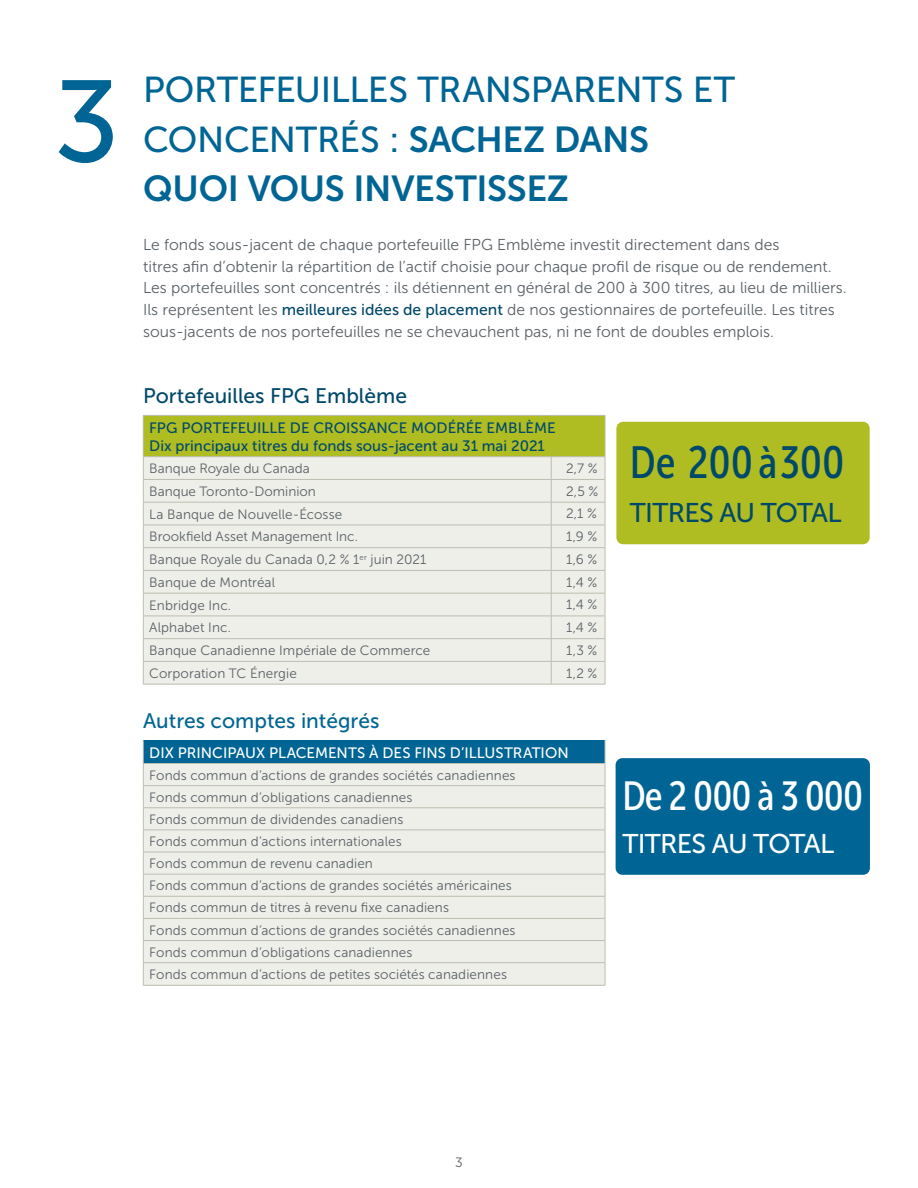
<style>
.page{position:relative;width:918px;height:1188px;background:#fff}
.page>*{position:absolute;margin:0;border:0;box-sizing:border-box;transform-origin:0 0}
.large_number{font:115.5px "Museo Sans 500";color:#006594}
.t1{font:45px "Museo Sans Cond 500";color:#00496a}
.t2{font:40.5px "Museo Sans Cond 500";letter-spacing:-.025em;color:#fff}
.Heading_1{font:36px/49.5px "Museo Sans 500";letter-spacing:-.01em;color:#006594}
.t3{font:27px "Museo Sans 500";letter-spacing:-.025em;color:#00496a}
.t4{font:27px "Museo Sans 500";letter-spacing:-.025em;color:#fff}
.ELI_Heading_4_-_14_pt{font:21px "Museo Sans 500";color:#00496a}
.ELI_Heading_4_-_14_pt-2{font:21px "Museo Sans 500";color:#006594}
.Heading_1-2{font:15.75px/21.8px "Museo Sans 300";color:#5a6166}
.table_heading{font:15px/18px "Museo Sans 500";color:#00496a}
.table_heading-2{font:15px "Museo Sans 500";color:#fff}
.ELI_Table_Text{font:13.5px "Museo Sans 300";letter-spacing:.005em;color:#5a6166}
.Questions{font:13.5px "Museo Sans 300";letter-spacing:.01em;color:#5a6166}
.s1{font-family:"Museo Sans 700"}
.s2{font-family:"Museo Sans 500";color:#00496a}
</style>
<div class="page">
<div style="left:143px;top:415px;width:462px;height:42px;background:#afbc22"></div>
<div style="left:144px;top:457px;width:461px;height:227px;background:#efefea"></div>
<hr style="left:605px;top:416px;width:1px;height:41px;background:#bdbdb0">
<hr style="left:143px;top:415px;width:408px;height:1px;background:#bdbdb0">
<hr style="left:143px;top:416px;width:1px;height:41px;background:#bdbdb0">
<hr style="left:551px;top:415px;width:54px;height:1px;background:#bdbdb0">
<hr style="left:143px;top:456px;width:408px;height:1px;background:#bdbdb0">
<hr style="left:551px;top:456px;width:54px;height:1px;background:#bdbdb0">
<hr style="left:143px;top:479px;width:408px;height:1px;background:#bdbdb0">
<hr style="left:551px;top:479px;width:54px;height:1px;background:#bdbdb0">
<hr style="left:143px;top:502px;width:408px;height:1px;background:#bdbdb0">
<hr style="left:551px;top:502px;width:54px;height:1px;background:#bdbdb0">
<hr style="left:143px;top:525px;width:408px;height:1px;background:#bdbdb0">
<hr style="left:551px;top:525px;width:54px;height:1px;background:#bdbdb0">
<hr style="left:143px;top:547px;width:408px;height:1px;background:#bdbdb0">
<hr style="left:551px;top:547px;width:54px;height:1px;background:#bdbdb0">
<hr style="left:143px;top:570px;width:408px;height:1px;background:#bdbdb0">
<hr style="left:551px;top:570px;width:54px;height:1px;background:#bdbdb0">
<hr style="left:143px;top:593px;width:408px;height:1px;background:#bdbdb0">
<hr style="left:551px;top:593px;width:54px;height:1px;background:#bdbdb0">
<hr style="left:143px;top:616px;width:408px;height:1px;background:#bdbdb0">
<hr style="left:551px;top:616px;width:54px;height:1px;background:#bdbdb0">
<hr style="left:143px;top:638px;width:408px;height:1px;background:#bdbdb0">
<hr style="left:551px;top:638px;width:54px;height:1px;background:#bdbdb0">
<hr style="left:143px;top:661px;width:408px;height:1px;background:#bdbdb0">
<svg style="left:143px;top:457px;width:1px;height:227px"></svg>
<hr style="left:551px;top:661px;width:54px;height:1px;background:#bdbdb0">
<svg style="left:551px;top:457px;width:1px;height:227px"></svg>
<svg style="left:605px;top:457px;width:1px;height:227px"></svg>
<hr style="left:143px;top:684px;width:408px;height:1px;background:#bdbdb0">
<hr style="left:551px;top:684px;width:54px;height:1px;background:#bdbdb0">
<div style="left:143px;top:740px;width:462px;height:24px;background:#006594"></div>
<div style="left:144px;top:764px;width:461px;height:221px;background:#efefea"></div>
<hr style="left:143px;top:763px;width:462px;height:1px;background:#bdbdb0">
<hr style="left:143px;top:785px;width:462px;height:1px;background:#bdbdb0">
<hr style="left:143px;top:808px;width:462px;height:1px;background:#bdbdb0">
<hr style="left:143px;top:830px;width:462px;height:1px;background:#bdbdb0">
<hr style="left:143px;top:852px;width:462px;height:1px;background:#bdbdb0">
<hr style="left:143px;top:874px;width:462px;height:1px;background:#bdbdb0">
<hr style="left:143px;top:896px;width:462px;height:1px;background:#bdbdb0">
<hr style="left:143px;top:918px;width:462px;height:1px;background:#bdbdb0">
<hr style="left:143px;top:940px;width:462px;height:1px;background:#bdbdb0">
<hr style="left:143px;top:962px;width:462px;height:1px;background:#bdbdb0">
<hr style="left:143px;top:985px;width:462px;height:1px;background:#bdbdb0">
<svg style="left:143px;top:740px;width:1px;height:245px"></svg>
<svg style="left:605px;top:740px;width:1px;height:245px"></svg>
<div style="left:616px;top:422px;width:254px;height:122px;background:#afbc22;border-radius:7px"></div>
<div style="left:616px;top:758px;width:254px;height:117px;background:#006594;border-radius:7px"></div>
<h1 class="large_number" style="left:54px;top:59px;width:67px">3</h1>
<h1 class="Heading_1" style="left:143px;top:65px;width:593px">PORTEFEUILLES TRANSPARENTS ET<br>CONCENTRÉS : <span class="s1">SACHEZ DANS<br>QUOI VOUS INVESTISSEZ</span></h1>
<h1 class="Heading_1-2" style="left:143px;top:234px;width:705px">Le fonds sous-jacent de chaque portefeuille FPG Emblème investit directement dans des<br>titres afin d’obtenir la répartition de l’actif choisie pour chaque profil de risque ou de rendement.<br>Les portefeuilles sont concentrés : ils détiennent en général de 200 à 300 titres, au lieu de milliers.<br>Ils représentent les <span class="s2">meilleures idées de placement</span> de nos gestionnaires de portefeuille. Les titres sous‑jacents de nos portefeuilles ne se chevauchent pas, ni ne font de doubles emplois.</h1>
<h2 class="ELI_Heading_4_-_14_pt" style="left:143px;top:384px;width:265px">Portefeuilles FPG Emblème</h2>
<h1 class="table_heading" style="left:149px;top:419px;width:408px">FPG PORTEFEUILLE DE CROISSANCE MODÉRÉE EMBLÈME<br>Dix principaux titres du fonds sous-jacent au 31 mai 2021</h1>
<p class="ELI_Table_Text" style="left:149px;top:461px;width:162px">Banque Royale du Canada</p>
<p class="Questions" style="left:566px;top:461px;width:33px">2,7 %</p>
<p class="ELI_Table_Text" style="left:149px;top:484px;width:168px">Banque Toronto-Dominion</p>
<p class="Questions" style="left:566px;top:484px;width:34px">2,5 %</p>
<p class="ELI_Table_Text" style="left:149px;top:507px;width:194px">La Banque de Nouvelle-Écosse</p>
<p class="Questions" style="left:566px;top:506px;width:32px">2,1 %</p>
<p class="ELI_Table_Text" style="left:149px;top:529px;width:210px">Brookfield Asset Management Inc.</p>
<p class="Questions" style="left:566px;top:529px;width:33px">1,9 %</p>
<p class="Questions" style="left:149px;top:552px;width:279px">Banque Royale du Canada 0,2 % 1<sup>er</sup> juin 2021</p>
<p class="Questions" style="left:566px;top:552px;width:33px">1,6 %</p>
<p class="Questions" style="left:149px;top:575px;width:127px">Banque de Montréal</p>
<p class="Questions" style="left:566px;top:575px;width:33px">1,4 %</p>
<p class="ELI_Table_Text" style="left:149px;top:598px;width:83px">Enbridge Inc.</p>
<p class="Questions" style="left:566px;top:597px;width:33px">1,4 %</p>
<p class="Questions" style="left:149px;top:620px;width:83px">Alphabet Inc.</p>
<p class="Questions" style="left:566px;top:620px;width:33px">1,4 %</p>
<p class="Questions" style="left:149px;top:643px;width:282px">Banque Canadienne Impériale de Commerce</p>
<p class="Questions" style="left:566px;top:643px;width:33px">1,3 %</p>
<p class="Questions" style="left:149px;top:666px;width:149px">Corporation TC Énergie</p>
<p class="Questions" style="left:566px;top:666px;width:33px">1,2 %</p>
<h2 class="ELI_Heading_4_-_14_pt-2" style="left:143px;top:709px;width:238px">Autres comptes intégrés</h2>
<h1 class="table_heading-2" style="left:149px;top:744px;width:421px">DIX PRINCIPAUX PLACEMENTS À DES FINS D’ILLUSTRATION</h1>
<p class="ELI_Table_Text" style="left:149px;top:768px;width:368px">Fonds commun d’actions de grandes sociétés canadiennes</p>
<p class="ELI_Table_Text" style="left:149px;top:790px;width:265px">Fonds commun d’obligations canadiennes</p>
<p class="ELI_Table_Text" style="left:149px;top:812px;width:256px">Fonds commun de dividendes canadiens</p>
<p class="ELI_Table_Text" style="left:149px;top:834px;width:254px">Fonds commun d’actions internationales</p>
<p class="ELI_Table_Text" style="left:149px;top:856px;width:225px">Fonds commun de revenu canadien</p>
<p class="ELI_Table_Text" style="left:149px;top:878px;width:364px">Fonds commun d’actions de grandes sociétés américaines</p>
<p class="ELI_Table_Text" style="left:149px;top:900px;width:301px">Fonds commun de titres à revenu fixe canadiens</p>
<p class="ELI_Table_Text" style="left:149px;top:923px;width:368px">Fonds commun d’actions de grandes sociétés canadiennes</p>
<p class="ELI_Table_Text" style="left:149px;top:945px;width:265px">Fonds commun d’obligations canadiennes</p>
<p class="ELI_Table_Text" style="left:149px;top:967px;width:359px">Fonds commun d’actions de petites sociétés canadiennes</p>
<h2 class="t1" style="left:630px;top:438px;width:216px">De 200 à 300</h2>
<h3 class="t3" style="left:630px;top:498px;width:213px">TITRES AU TOTAL</h3>
<h3 class="t2" style="left:622px;top:774px;width:242px">De 2 000 à 3 000</h3>
<h3 class="t4" style="left:622px;top:829px;width:213px">TITRES AU TOTAL</h3>
<p class="ELI_Table_Text" style="left:455px;top:1156px;width:9px">3</p>
</div>
